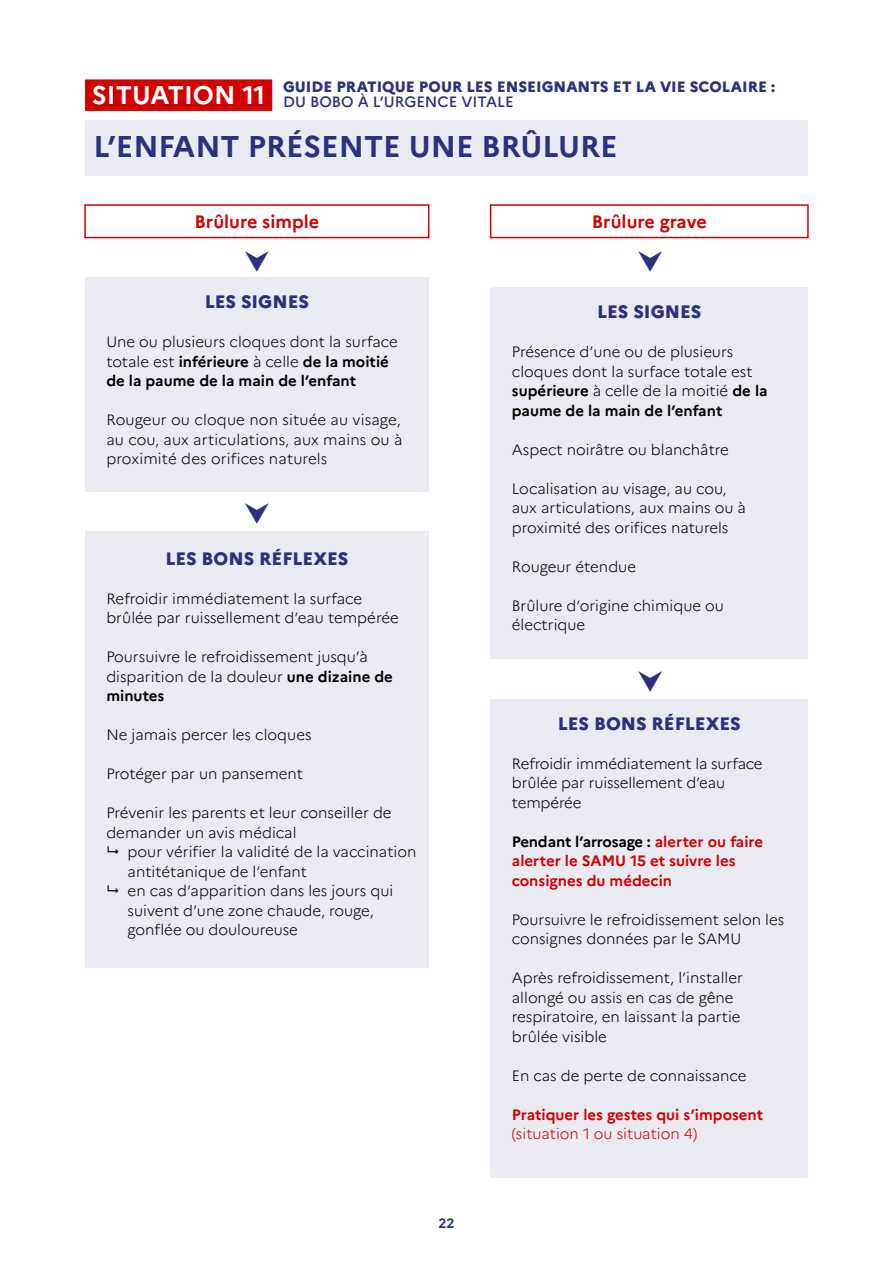
<style>
.page{position:relative;width:893px;height:1263px;background:#fff}
.page>*{position:absolute;margin:0;border:0;box-sizing:border-box;transform-origin:0 0}
.Titre{font:700 30px "Marianne";color:#2b317e}
.Titre-2{font:700 25.5px "Marianne";color:#fff}
.encadré_texte{font:800 18px "Marianne";color:#2b317e}
.encadré_texte-2{font:700 18px "Marianne";color:#d30000}
.encadré_texte-3{font:300 15px/19.5px "Marianne";color:#000}
.encadré_texte-4{font:700 15px/19.5px "Marianne";color:#d30000}
.t1{font:800 15px "Marianne";color:#2b317e}
.t2{font:500 15px "Marianne";color:#2b317e}
.t3{font:700 13.5px "Marianne";color:#2b317e}
.s1{font-weight:700}
.s2{color:#000}
.s3{font-weight:300}
</style>
<div class="page">
<div style="left:85px;top:120px;width:723px;height:55px;background:#eaeaf2"></div>
<div style="left:85px;top:79px;width:187px;height:32px;background:#d30000"></div>
<div style="left:84px;top:204px;width:345px;height:34px;border:2px solid #d30000"></div>
<div style="left:490px;top:204px;width:319px;height:34px;border:2px solid #d30000"></div>
<div style="left:85px;top:278px;width:344px;height:214px;background:#eaeaf2"></div>
<div style="left:491px;top:288px;width:317px;height:371px;background:#eaeaf2"></div>
<div style="left:85px;top:531px;width:344px;height:437px;background:#eaeaf2"></div>
<div style="left:491px;top:699px;width:317px;height:479px;background:#eaeaf2"></div>
<p class="t1" style="left:283px;top:78px;width:493px">GUIDE PRATIQUE POUR LES ENSEIGNANTS ET LA VIE SCOLAIRE :</p>
<p class="t2" style="left:283px;top:93px;width:232px">DU BOBO À L’URGENCE VITALE</p>
<p class="Titre-2" style="left:92px;top:80px;width:175px">SITUATION 11</p>
<p class="Titre" style="left:94px;top:128px;width:526px">L’ENFANT PRÉSENTE UNE BRÛLURE</p>
<p class="encadré_texte-2" style="left:194px;top:211px;width:126px">Brûlure simple</p>
<p class="encadré_texte-2" style="left:592px;top:211px;width:116px">Brûlure grave</p>
<p class="encadré_texte" style="left:205px;top:291px;width:106px">LES SIGNES</p>
<p class="encadré_texte-3" style="left:106px;top:332px;width:293px">Une ou plusieurs cloques dont la surface totale est <span class="s1">inférieure</span> à celle <span class="s1">de la moitié de la paume de la main de l’enfant</span></p>
<p class="encadré_texte-3" style="left:106px;top:410px;width:298px;text-align:justify">Rougeur ou cloque non située au visage, au cou, aux articulations, aux mains ou à proximité des orifices naturels</p>
<p class="encadré_texte" style="left:165px;top:547px;width:184px">LES BONS RÉFLEXES</p>
<p class="encadré_texte-3" style="left:106px;top:588px;width:294px">Refroidir immédiatement la surface brûlée par ruissellement d’eau tempérée</p>
<p class="encadré_texte-3" style="left:106px;top:647px;width:288px">Poursuivre le refroidissement jusqu’à disparition de la douleur <span class="s1">une dizaine de minutes</span></p>
<p class="encadré_texte-3" style="left:106px;top:725px;width:207px">Ne jamais percer les cloques</p>
<p class="encadré_texte-3" style="left:106px;top:764px;width:198px">Protéger par un pansement</p>
<p class="encadré_texte-3" style="left:106px;top:803px;width:287px">Prévenir les parents et leur conseiller de demander un avis médical</p>
<p class="encadré_texte-3" style="left:128px;top:842px;width:290px">pour vérifier la validité de la vaccination antitétanique de l’enfant</p>
<p class="encadré_texte-3" style="left:128px;top:881px;width:267px">en cas d’apparition dans les jours qui suivent d’une zone chaude, rouge, gonflée ou douloureuse</p>
<p class="t3" style="left:438px;top:1215px;width:18px">22</p>
<p class="encadré_texte" style="left:597px;top:301px;width:106px">LES SIGNES</p>
<p class="encadré_texte-3" style="left:512px;top:342px;width:257px">Présence d’une ou de plusieurs cloques dont la surface totale est <span class="s1">supérieure</span> à celle de la moitié <span class="s1">de la paume de la main de l’enfant</span></p>
<p class="encadré_texte-3" style="left:512px;top:440px;width:219px">Aspect noirâtre ou blanchâtre</p>
<p class="encadré_texte-3" style="left:512px;top:479px;width:236px">Localisation au visage, au cou, aux articulations, aux mains ou à proximité des orifices naturels</p>
<p class="encadré_texte-3" style="left:512px;top:557px;width:126px">Rougeur étendue</p>
<p class="encadré_texte-3" style="left:512px;top:596px;width:214px">Brûlure d’origine chimique ou électrique</p>
<p class="encadré_texte" style="left:558px;top:712px;width:184px">LES BONS RÉFLEXES</p>
<p class="encadré_texte-3" style="left:512px;top:754px;width:252px">Refroidir immédiatement la surface brûlée par ruissellement d’eau tempérée</p>
<p class="encadré_texte-4" style="left:512px;top:832px;width:253px"><span class="s2">Pendant l’arrosage :</span> alerter ou faire alerter le SAMU 15 et suivre les consignes du médecin</p>
<p class="encadré_texte-3" style="left:512px;top:910px;width:274px">Poursuivre le refroidissement selon les consignes données par le SAMU</p>
<p class="encadré_texte-3" style="left:512px;top:968px;width:233px">Après refroidissement, l’installer allongé ou assis en cas de gêne respiratoire, en laissant la partie brûlée visible</p>
<p class="encadré_texte-3" style="left:512px;top:1066px;width:236px">En cas de perte de connaissance</p>
<p class="encadré_texte-4" style="left:512px;top:1105px;width:253px">Pratiquer les gestes qui s’imposent <span class="s3">(situation 1 ou situation 4)</span></p>
</div>
